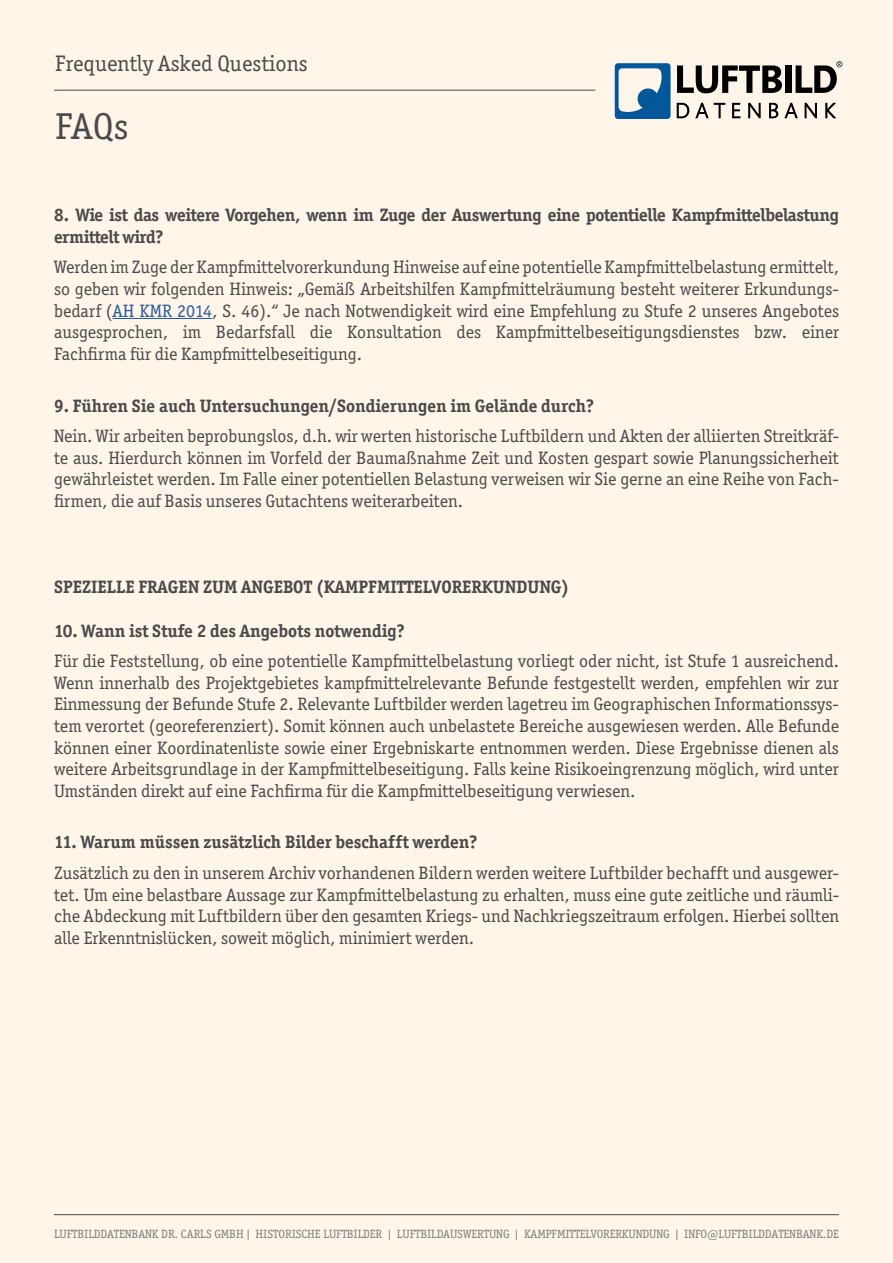
<style>
.page{position:relative;width:893px;height:1263px;background:#fff5e9}
.page>*{position:absolute;margin:0;border:0;box-sizing:border-box;transform-origin:0 0}
.t1{font:37.5px "Officina Ser ITC Std";color:#4a4a49}
.t2{font:22.5px "Officina Ser ITC Std";color:#4a4a49}
.t3{font:18px/21.6px "Officina Ser ITC Std";color:#4a4a49;text-align:justify}
.t4{font:700 18px "Officina Ser ITC Std";color:#4a4a49}
.t5{font:700 18px/21.6px "Officina Ser ITC Std";letter-spacing:-.02em;color:#4a4a49}
.t6{font:12px "Officina Ser ITC Std";letter-spacing:-.01em;color:#7f7e7e}
.s1{color:#275b9b}
</style>
<div class="page">
<hr style="left:54px;top:90px;width:541px;height:1px;background:#4a4a49">
<hr style="left:113px;top:318px;width:99px;height:1px;background:#275b9b">
<hr style="left:54px;top:1214px;width:785px;height:1px;background:#4a4a49">
<div style="left:615px;top:63px;width:55px;height:56px;background:linear-gradient(to right,#005799,#005799);border-radius:3px"></div>
<svg style="left:619px;top:68px;width:47px;height:48px"></svg>
<div style="left:638px;top:88px;width:20px;height:21px;background:#005799;border-radius:50%"></div>
<svg style="left:677px;top:65px;width:105px;height:28px"></svg>
<div style="left:785px;top:65px;width:6px;height:28px;background:#000"></div>
<svg style="left:677px;top:103px;width:12px;height:15px"></svg>
<svg style="left:696px;top:103px;width:12px;height:15px"></svg>
<svg style="left:714px;top:103px;width:11px;height:15px"></svg>
<svg style="left:732px;top:103px;width:8px;height:15px"></svg>
<svg style="left:748px;top:103px;width:12px;height:15px"></svg>
<svg style="left:769px;top:103px;width:9px;height:15px"></svg>
<svg style="left:785px;top:103px;width:12px;height:15px"></svg>
<svg style="left:805px;top:103px;width:12px;height:15px"></svg>
<svg style="left:826px;top:103px;width:10px;height:15px"></svg>
<svg style="left:796px;top:61px;width:46px;height:32px"></svg>
<p class="t2" style="left:55px;top:51px;width:254px">Frequently Asked Questions</p>
<h1 class="t1" style="left:55px;top:105px;width:75px">FAQs</h1>
<p class="t5" style="left:54px;top:204px;width:787px">8. Wie ist das weitere Vorgehen, wenn im Zuge der Auswertung eine potentielle Kampfmittelbelastung ermittelt wird?</p>
<p class="t3" style="left:54px;top:256px;width:787px">Werden im Zuge der Kampfmittelvorerkundung Hinweise auf eine potentielle Kampfmittelbelastung ermittelt, so geben wir folgenden Hinweis: „Gemäß Arbeitshilfen Kampfmittelräumung besteht weiterer Erkundungs&shy;bedarf (<span class="s1">AH KMR 2014</span>, S. 46).“ Je nach Notwendigkeit wird eine Empfehlung zu Stufe 2 unseres Angebotes ausgesprochen, im Bedarfsfall die Konsultation des Kampfmittelbeseitigungsdienstes bzw. einer Fachfirma für die Kampfmittelbeseitigung.</p>
<p class="t4" style="left:54px;top:394px;width:542px">9. Führen Sie auch Untersuchungen/Sondierungen im Gelände durch?</p>
<p class="t3" style="left:54px;top:425px;width:786px">Nein. Wir arbeiten beprobungslos, d.h. wir werten historische Luftbildern und Akten der alliierten Streitkräf&shy;te aus. Hierdurch können im Vorfeld der Baumaßnahme Zeit und Kosten gespart sowie Planungssicherheit gewährleistet werden. Im Falle einer potentiellen Belastung verweisen wir Sie gerne an eine Reihe von Fach&shy;firmen, die auf Basis unseres Gutachtens weiterarbeiten.</p>
<p class="t4" style="left:54px;top:576px;width:517px">SPEZIELLE FRAGEN ZUM ANGEBOT (KAMPFMITTELVORERKUNDUNG)</p>
<p class="t4" style="left:54px;top:619px;width:352px">10. Wann ist Stufe 2 des Angebots notwendig?</p>
<p class="t3" style="left:54px;top:650px;width:786px">Für die Feststellung, ob eine potentielle Kampfmittelbelastung vorliegt oder nicht, ist Stufe 1 ausreichend.<br>Wenn innerhalb des Projektgebietes kampfmittelrelevante Befunde festgestellt werden, empfehlen wir zur Einmessung der Befunde Stufe 2. Relevante Luftbilder werden lagetreu im Geographischen Informationssys&shy;tem verortet (georeferenziert). Somit können auch unbelastete Bereiche ausgewiesen werden. Alle Befunde können einer Koordinatenliste sowie einer Ergebniskarte entnommen werden. Diese Ergebnisse dienen als weitere Arbeitsgrundlage in der Kampfmittelbeseitigung. Falls keine Risikoeingrenzung möglich, wird unter Umständen direkt auf eine Fachfirma für die Kampfmittelbeseitigung verwiesen.</p>
<p class="t4" style="left:54px;top:831px;width:425px">11. Warum müssen zusätzlich Bilder beschafft werden?</p>
<p class="t3" style="left:54px;top:862px;width:786px">Zusätzlich zu den in unserem Archiv vorhandenen Bildern werden weitere Luftbilder bechafft und ausgewer&shy;tet. Um eine belastbare Aussage zur Kampfmittelbelastung zu erhalten, muss eine gute zeitliche und räumli&shy;che Abdeckung mit Luftbildern über den gesamten Kriegs- und Nachkriegszeitraum erfolgen. Hierbei sollten alle Erkenntnislücken, soweit möglich, minimiert werden.</p>
<p class="t6" style="left:54px;top:1227px;width:786px">LUFTBILDDATENBANK DR. CARLS GMBH | HISTORISCHE LUFTBILDER | LUFTBILDAUSWERTUNG | KAMPFMITTELVORERKUNDUNG | INFO@LUFTBILDDATENBANK.DE</p>
</div>
